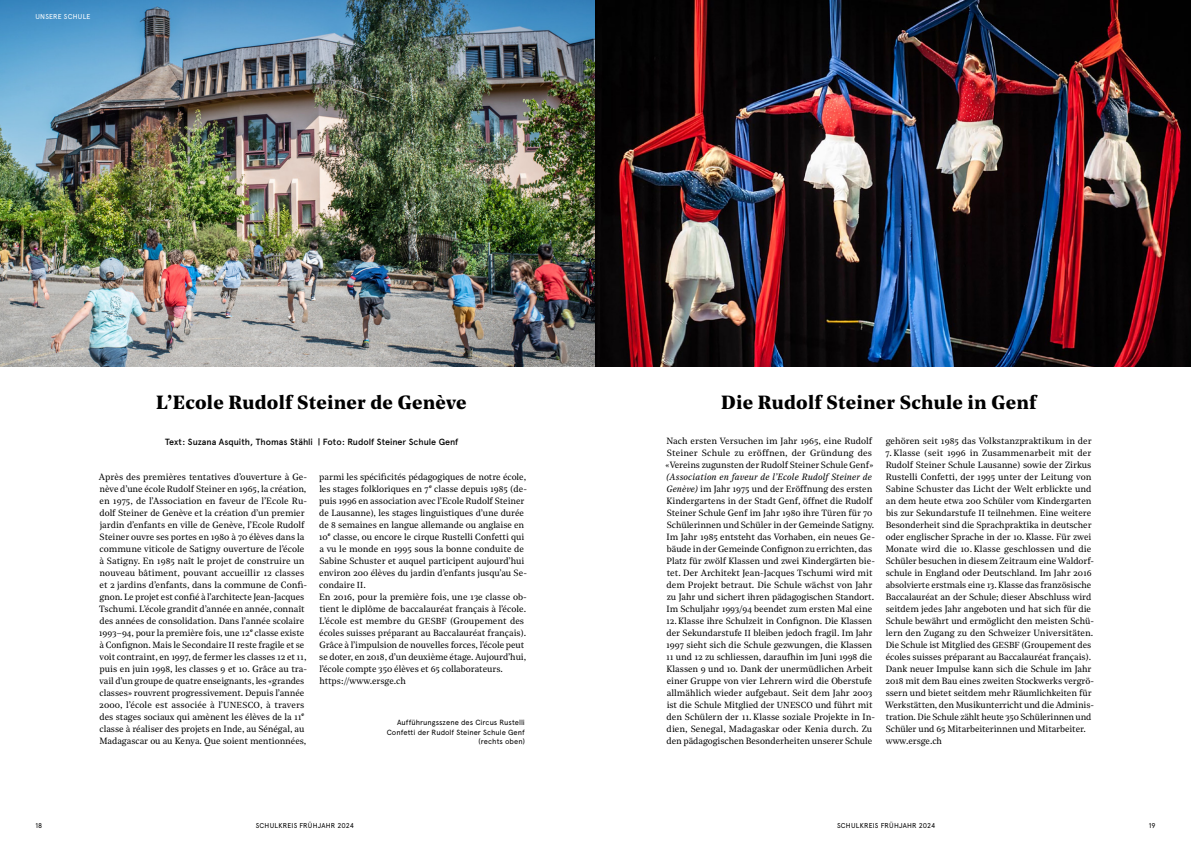
<style>
.page{position:relative;width:1191px;height:842px;background:#fff}
.page>*{position:absolute;margin:0;border:0;box-sizing:border-box;transform-origin:0 0}
.t1{font:700 19px "Noe Text";letter-spacing:.01em;color:#000}
.t2{font:9px/12px "Noe Text";letter-spacing:-.005em;color:#000}
.t3{font:500 9px "Apercu Pro";letter-spacing:-.005em;color:#000}
.t4{font:7.5px/9.5px "Apercu Pro";color:#000;text-align:right}
.t5{font:7px "Apercu Pro";letter-spacing:.03em;color:#000}
.t6{font:7px "Apercu Pro";letter-spacing:.03em;color:#fff}
.s1{font-size:8.7px}
.s2{font-style:italic}
</style>
<div class="page">
<img style="left:0;top:0;width:1191px;height:366px">
<p class="t6" style="left:35px;top:11px;width:57px">UNSERE SCHULE</p>
<h1 class="t1" style="left:156px;top:388px;width:312px">L’Ecole Rudolf Steiner de Genève</h1>
<p class="t3" style="left:165px;top:435px;width:295px">Text: Suzana Asquith, Thomas Stähli | Foto: Rudolf Steiner Schule Genf</p>
<p class="t2" style="left:99px;top:470px;width:210px">Après des premières tentatives d’ouverture à Ge&shy;nève d’une école Rudolf Steiner en 1965, la création, en 1975, de l’Association en faveur de l’Ecole Ru&shy;dolf Steiner de Genève et la création d’un premier jardin d’enfants en ville de Genève, l’Ecole Rudolf Steiner ouvre ses portes en 1980 à 70 élèves dans la commune viticole de Satigny ouverture de l’école à Satigny. En 1985 naît le projet de construire un nouveau bâtiment, pouvant accueillir 12 classes et 2 jardins d’enfants, dans la commune de Confi&shy;gnon. Le projet est confié à l’architecte Jean-Jacques Tschumi. L’école grandit d’année en année, connaît des années de consolidation. Dans l’année scolaire 1993–94, pour la première fois, une 12<sup>e</sup> classe existe à Confignon. Mais le Secondaire <span class="s1">II</span> reste fragile et se voit contraint, en 1997, de fermer les classes 12 et 11, puis en juin 1998, les classes 9 et 10. Grâce au tra&shy;vail d’un groupe de quatre enseignants, les «grandes classes» rouvrent progressivement. Depuis l’année 2000, l’école est associée à l’<span class="s1">UNESCO</span>, à travers des stages sociaux qui amènent les élèves de la 11<sup>e </sup>classe à réaliser des projets en Inde, au Sénégal, au Madagascar ou au Kenya. Que soient mentionnées,</p>
<p class="t2" style="left:319px;top:470px;width:210px">parmi les spécificités pédagogiques de notre école, les stages folkloriques en 7<sup>e</sup> classe depuis 1985 (de&shy;puis 1996 en association avec l’Ecole Rudolf Steiner de Lausanne), les stages linguistiques d’une durée de 8 semaines en langue allemande ou anglaise en 10<sup>e</sup> classe, ou encore le cirque Rustelli Confetti qui a vu le monde en 1995 sous la bonne conduite de Sabine Schuster et auquel participent aujourd’hui environ 200 élèves du jardin d’enfants jusqu’au Se&shy;condaire <span class="s1">II</span>.<br>En 2016, pour la première fois, une 13e classe ob&shy;tient le diplôme de baccalauréat français à l’école.<br>L’école est membre du <span class="s1">GESBF</span> (Groupement des écoles suisses préparant au Baccalauréat français).<br>Grâce à l’impulsion de nouvelles forces, l’école peut se doter, en 2018, d’un deuxième étage. Aujourd’hui, l’école compte 350 élèves et 65 collaborateurs. https://www.ersge.ch</p>
<p class="t4" style="left:387px;top:717px;width:140px">Aufführungsszene des Circus Rustelli<br>Confetti der Rudolf Steiner Schule Genf (rechts oben)</p>
<h1 class="t1" style="left:721px;top:388px;width:318px">Die Rudolf Steiner Schule in Genf</h1>
<p class="t2" style="left:665px;top:434px;width:209px">Nach ersten Versuchen im Jahr 1965, eine Rudolf<br>Steiner Schule zu eröffnen, der Gründung des «Vereins zugunsten der Rudolf Steiner Schule Genf»</p>
<p class="t2" style="left:666px;top:470px;width:210px"><span class="s2">(Association en faveur de l’Ecole Rudolf Steiner de Genève)</span> im Jahr 1975 und der Eröffnung des ersten Kindergartens in der Stadt Genf, öffnet die Rudolf Steiner Schule Genf im Jahr 1980 ihre Türen für 70<br>Schülerinnen und Schüler in der Gemeinde Satigny.<br>Im Jahr 1985 entsteht das Vorhaben, ein neues Ge&shy;bäude in der Gemeinde Confignon zu errichten, das Platz für zwölf Klassen und zwei Kindergärten bie&shy;tet. Der Architekt Jean-Jacques Tschumi wird mit dem Projekt betraut. Die Schule wächst von Jahr zu Jahr und sichert ihren pädagogischen Standort.<br>Im Schuljahr 1993/94 beendet zum ersten Mal eine</p>
<p class="t2" style="left:666px;top:614px;width:210px">12. Klasse ihre Schulzeit in Confignon. Die Klassen der Sekundarstufe <span class="s1">II</span> bleiben jedoch fragil. Im Jahr 1997 sieht sich die Schule gezwungen, die Klassen 11 und 12 zu schliessen, daraufhin im Juni 1998 die Klassen 9 und 10. Dank der unermüdlichen Arbeit einer Gruppe von vier Lehrern wird die Oberstufe allmählich wieder aufgebaut. Seit dem Jahr 2003 ist die Schule Mitglied der <span class="s1">UNESCO</span> und führt mit den Schülern der 11. Klasse soziale Projekte in In&shy;dien, Senegal, Madagaskar oder Kenia durch. Zu den pädagogischen Besonderheiten unserer Schule</p>
<p class="t2" style="left:885px;top:434px;width:207px">gehören seit 1985 das Volkstanzpraktikum in der</p>
<p class="t2" style="left:885px;top:446px;width:210px">7. Klasse (seit 1996 in Zusammenarbeit mit der Rudolf Steiner Schule Lausanne) sowie der Zirkus Rustelli Confetti, der 1995 unter der Leitung von Sabine Schuster das Licht der Welt erblickte und an dem heute etwa 200 Schüler vom Kindergarten bis zur Sekundarstufe <span class="s1">II</span> teilnehmen. Eine weitere Besonderheit sind die Sprachpraktika in deutscher oder englischer Sprache in der 10. Klasse. Für zwei Monate wird die 10. Klasse geschlossen und die Schüler besuchen in diesem Zeitraum eine Waldorf&shy;schule in England oder Deutschland. Im Jahr 2016 absolvierte erstmals eine 13.Klasse das französische Baccalauréat an der Schule; dieser Abschluss wird seitdem jedes Jahr angeboten und hat sich für die Schule bewährt und ermöglicht den meisten Schü&shy;lern den Zugang zu den Schweizer Universitäten.<br>Die Schule ist Mitglied des <span class="s1">GESBF</span> (Groupement des écoles suisses préparant au Baccalauréat français).<br>Dank neuer Impulse kann sich die Schule im Jahr 2018 mit dem Bau eines zweiten Stockwerks vergrö&shy;ssern und bietet seitdem mehr Räumlichkeiten für Werkstätten, den Musikunterricht und die Adminis&shy;tration. Die Schule zählt heute 350 Schülerinnen und Schüler und 65 Mitarbeiterinnen und Mitarbeiter. www.ersge.ch</p>
<p class="t5" style="left:35px;top:820px;width:8px">18</p>
<p class="t5" style="left:256px;top:820px;width:100px">SCHULKREIS FRÜHJAHR 2024</p>
<p class="t5" style="left:837px;top:820px;width:100px">SCHULKREIS FRÜHJAHR 2024</p>
<p class="t5" style="left:1148px;top:820px;width:8px">19</p>
</div>
